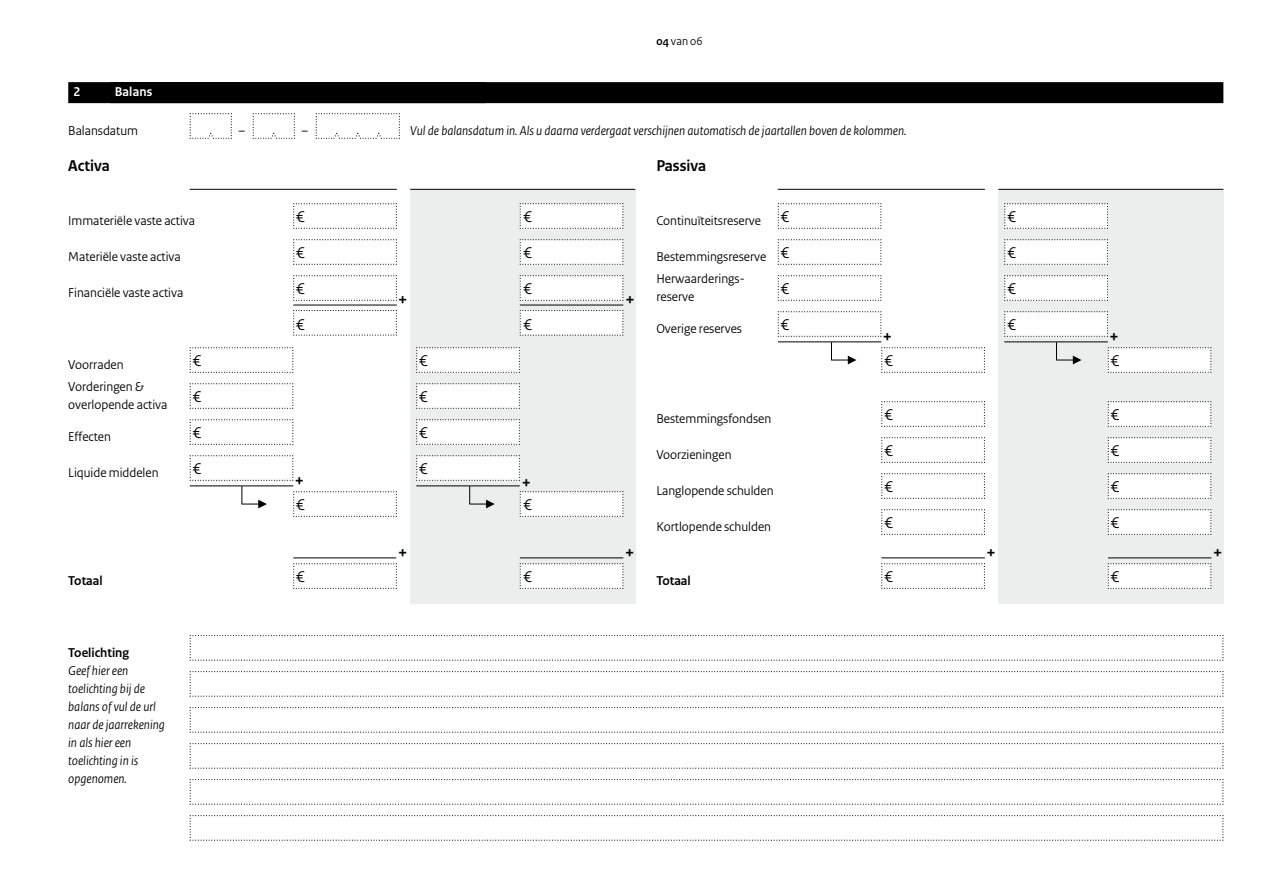
<style>
.page{position:relative;width:1263px;height:893px;background:#fff}
.page>*{position:absolute;margin:0;border:0;box-sizing:border-box;transform-origin:0 0}
.t1{font:700 18px "Rijksoverheid Sans Heading";color:#000}
.Veld{font:16.5px "Rijksoverheid Sans Heading";color:#000}
.Tussenkop{font:700 16.5px "Rijksoverheid Sans Heading";color:#000}
.Vraag_geen_inspring{font:13.5px/18px "Rijksoverheid Sans Heading";color:#000}
.Vraag_12{font:italic 13.5px/18px "Rijksoverheid Sans Heading";color:#000}
.Vraag_geen_inspring-2{font:italic 13.5px "Rijksoverheid Sans Heading";color:#000}
.Vraag_geen_inspring-3{font:700 13.5px "Rijksoverheid Sans Heading";color:#000}
.Vraag{font:700 13.5px "Rijksoverheid Sans Heading";color:#000}
.KOP_D_Nummer{font:700 13.5px "Rijksoverheid Sans Heading";letter-spacing:.01em;color:#fff}
.t2{font:12px "Rijksoverheid Sans Heading";color:#000}
.s1{font-weight:700}
</style>
<div class="page">
<div style="left:410px;top:189px;width:225px;height:414px;background:#eceded"></div>
<div style="left:998px;top:189px;width:225px;height:414px;background:#eceded"></div>
<hr style="left:998px;top:189px;width:225px;height:1px;background:#000">
<hr style="left:410px;top:189px;width:225px;height:1px;background:#000">
<hr style="left:190px;top:189px;width:207px;height:1px;background:#000">
<hr style="left:778px;top:189px;width:207px;height:1px;background:#000">
<svg style="left:293px;top:203px;width:104px;height:26px"></svg>
<svg style="left:881px;top:437px;width:104px;height:26px"></svg>
<svg style="left:1107px;top:437px;width:105px;height:26px;background:#f6f6f6"></svg>
<svg style="left:881px;top:401px;width:104px;height:26px"></svg>
<svg style="left:1107px;top:401px;width:105px;height:26px;background:#f6f6f6"></svg>
<svg style="left:293px;top:239px;width:104px;height:26px"></svg>
<svg style="left:881px;top:473px;width:104px;height:26px"></svg>
<svg style="left:1107px;top:473px;width:105px;height:26px;background:#f6f6f6"></svg>
<svg style="left:189px;top:383px;width:105px;height:26px"></svg>
<svg style="left:777px;top:239px;width:105px;height:26px"></svg>
<svg style="left:1004px;top:239px;width:104px;height:26px;background:#f6f6f6"></svg>
<svg style="left:189px;top:419px;width:105px;height:26px"></svg>
<svg style="left:777px;top:275px;width:105px;height:26px"></svg>
<svg style="left:1004px;top:275px;width:104px;height:26px;background:#f6f6f6"></svg>
<svg style="left:189px;top:347px;width:105px;height:26px"></svg>
<svg style="left:777px;top:203px;width:105px;height:26px"></svg>
<svg style="left:1004px;top:203px;width:104px;height:26px;background:#f6f6f6"></svg>
<svg style="left:293px;top:275px;width:104px;height:26px"></svg>
<svg style="left:881px;top:509px;width:104px;height:26px"></svg>
<svg style="left:1107px;top:509px;width:105px;height:26px;background:#f6f6f6"></svg>
<svg style="left:293px;top:310px;width:104px;height:26px"></svg>
<svg style="left:881px;top:563px;width:104px;height:26px"></svg>
<svg style="left:1107px;top:563px;width:105px;height:26px;background:#f6f6f6"></svg>
<svg style="left:293px;top:563px;width:104px;height:26px"></svg>
<svg style="left:519px;top:203px;width:105px;height:26px;background:#f6f6f6"></svg>
<svg style="left:519px;top:239px;width:105px;height:26px;background:#f6f6f6"></svg>
<svg style="left:416px;top:383px;width:104px;height:26px;background:#f6f6f6"></svg>
<svg style="left:416px;top:419px;width:104px;height:26px;background:#f6f6f6"></svg>
<svg style="left:416px;top:347px;width:104px;height:26px;background:#f6f6f6"></svg>
<svg style="left:519px;top:275px;width:105px;height:26px;background:#f6f6f6"></svg>
<svg style="left:519px;top:310px;width:105px;height:26px;background:#f6f6f6"></svg>
<svg style="left:519px;top:563px;width:105px;height:26px;background:#f6f6f6"></svg>
<svg style="left:189px;top:113px;width:43px;height:26px"></svg>
<svg style="left:252px;top:113px;width:43px;height:26px"></svg>
<svg style="left:315px;top:113px;width:85px;height:26px"></svg>
<svg style="left:189px;top:635px;width:1035px;height:26px"></svg>
<svg style="left:189px;top:707px;width:1035px;height:26px"></svg>
<svg style="left:189px;top:779px;width:1035px;height:26px"></svg>
<svg style="left:189px;top:671px;width:1035px;height:26px"></svg>
<svg style="left:189px;top:743px;width:1035px;height:26px"></svg>
<svg style="left:189px;top:815px;width:1035px;height:26px"></svg>
<div style="left:110px;top:82px;width:1113px;height:21px;background:#000"></div>
<div style="left:68px;top:82px;width:418px;height:21px;background:#000"></div>
<hr style="left:293px;top:305px;width:104px;height:1px;background:#000">
<hr style="left:881px;top:558px;width:104px;height:1px;background:#000">
<hr style="left:1108px;top:558px;width:103px;height:1px;background:#000">
<hr style="left:293px;top:558px;width:103px;height:1px;background:#000">
<hr style="left:520px;top:305px;width:103px;height:1px;background:#000">
<hr style="left:520px;top:558px;width:103px;height:1px;background:#000">
<svg style="left:189px;top:455px;width:208px;height:62px"></svg>
<svg style="left:777px;top:311px;width:208px;height:62px"></svg>
<svg style="left:1004px;top:311px;width:208px;height:62px"></svg>
<svg style="left:416px;top:455px;width:208px;height:62px"></svg>
<h2 class="KOP_D_Nummer" style="left:74px;top:84px;width:8px">2</h2>
<h2 class="KOP_D_Nummer" style="left:115px;top:84px;width:39px">Balans</h2>
<p class="Vraag_geen_inspring" style="left:68px;top:122px;width:71px">Balansdatum</p>
<p class="Vraag_geen_inspring" style="left:238px;top:122px;width:8px">–</p>
<p class="Vraag_geen_inspring" style="left:301px;top:122px;width:8px">–</p>
<p class="t2" style="left:656px;top:34px;width:48px"><span class="s1">04</span> van 06</p>
<p class="Vraag_geen_inspring-2" style="left:410px;top:123px;width:498px">Vul de balansdatum in. Als u daarna verdergaat verschijnen automatisch de jaartallen boven de kolommen.</p>
<h3 class="Tussenkop" style="left:68px;top:156px;width:43px">Activa</h3>
<h3 class="Tussenkop" style="left:656px;top:156px;width:51px">Passiva</h3>
<p class="Vraag_geen_inspring" style="left:68px;top:212px;width:128px">Immateriële vaste activa</p>
<p class="Veld" style="left:523px;top:207px;width:10px">€</p>
<p class="Veld" style="left:1007px;top:207px;width:10px">€</p>
<p class="Veld" style="left:296px;top:207px;width:10px">€</p>
<p class="Veld" style="left:781px;top:207px;width:10px">€</p>
<p class="Vraag_geen_inspring" style="left:656px;top:212px;width:106px">Continuïteitsreserve</p>
<p class="Vraag_geen_inspring" style="left:656px;top:248px;width:112px">Bestemmingsreserve</p>
<p class="Vraag_geen_inspring" style="left:656px;top:270px;width:87px">Herwaarderings-- reserve</p>
<p class="Vraag_geen_inspring" style="left:656px;top:320px;width:87px">Overige reserves</p>
<p class="Veld" style="left:296px;top:243px;width:10px">€</p>
<p class="Veld" style="left:781px;top:243px;width:10px">€</p>
<p class="Veld" style="left:523px;top:243px;width:10px">€</p>
<p class="Veld" style="left:1007px;top:243px;width:10px">€</p>
<p class="Vraag_geen_inspring" style="left:68px;top:248px;width:114px">Materiële vaste activa</p>
<p class="Vraag_geen_inspring" style="left:68px;top:284px;width:116px">Financiële vaste activa</p>
<p class="Veld" style="left:296px;top:279px;width:10px">€</p>
<p class="Veld" style="left:781px;top:279px;width:10px">€</p>
<p class="Veld" style="left:523px;top:279px;width:10px">€</p>
<p class="Veld" style="left:1007px;top:279px;width:10px">€</p>
<h1 class="t1" style="left:398px;top:289px;width:11px">+</h1>
<h1 class="t1" style="left:625px;top:289px;width:11px">+</h1>
<p class="Veld" style="left:296px;top:315px;width:10px">€</p>
<p class="Veld" style="left:781px;top:315px;width:10px">€</p>
<p class="Veld" style="left:523px;top:315px;width:10px">€</p>
<p class="Veld" style="left:1007px;top:315px;width:10px">€</p>
<h1 class="t1" style="left:883px;top:326px;width:11px">+</h1>
<h1 class="t1" style="left:1109px;top:326px;width:11px">+</h1>
<p class="Vraag_geen_inspring" style="left:68px;top:356px;width:57px">Voorraden</p>
<p class="Vraag_geen_inspring" style="left:68px;top:378px;width:101px">Vorderingen &amp; overlopende activa</p>
<p class="Vraag_geen_inspring" style="left:68px;top:428px;width:44px">Effecten</p>
<p class="Vraag_geen_inspring" style="left:68px;top:464px;width:92px">Liquide middelen</p>
<p class="Veld" style="left:193px;top:351px;width:10px">€</p>
<p class="Veld" style="left:193px;top:387px;width:10px">€</p>
<p class="Veld" style="left:193px;top:423px;width:10px">€</p>
<p class="Veld" style="left:193px;top:459px;width:10px">€</p>
<p class="Vraag_geen_inspring-3" style="left:68px;top:573px;width:36px">Totaal</p>
<p class="Vraag" style="left:68px;top:645px;width:62px">Toelichting</p>
<p class="Vraag_12" style="left:68px;top:662px;width:98px">Geef hier een toelichting bij de balans of vul de url naar de jaarrekening in als hier een toelichting in is opgenomen.</p>
<h1 class="t1" style="left:295px;top:470px;width:11px">+</h1>
<p class="Veld" style="left:296px;top:495px;width:10px">€</p>
<p class="Veld" style="left:296px;top:567px;width:10px">€</p>
<p class="Veld" style="left:419px;top:351px;width:10px">€</p>
<p class="Veld" style="left:419px;top:387px;width:10px">€</p>
<p class="Veld" style="left:419px;top:423px;width:10px">€</p>
<p class="Veld" style="left:419px;top:459px;width:10px">€</p>
<h1 class="t1" style="left:522px;top:472px;width:11px">+</h1>
<p class="Veld" style="left:523px;top:495px;width:10px">€</p>
<p class="Vraag_geen_inspring" style="left:656px;top:410px;width:116px">Bestemmingsfondsen</p>
<p class="Vraag_geen_inspring" style="left:656px;top:446px;width:77px">Voorzieningen</p>
<p class="Vraag_geen_inspring" style="left:656px;top:482px;width:119px">Langlopende schulden</p>
<p class="Vraag_geen_inspring" style="left:656px;top:518px;width:116px">Kortlopende schulden</p>
<p class="Veld" style="left:884px;top:351px;width:10px">€</p>
<p class="Veld" style="left:1111px;top:351px;width:10px">€</p>
<p class="Veld" style="left:884px;top:405px;width:10px">€</p>
<p class="Veld" style="left:1111px;top:405px;width:10px">€</p>
<p class="Veld" style="left:884px;top:441px;width:10px">€</p>
<p class="Veld" style="left:1111px;top:441px;width:10px">€</p>
<p class="Veld" style="left:884px;top:477px;width:10px">€</p>
<p class="Veld" style="left:1111px;top:477px;width:10px">€</p>
<p class="Veld" style="left:884px;top:513px;width:10px">€</p>
<p class="Veld" style="left:1111px;top:513px;width:10px">€</p>
<h1 class="t1" style="left:398px;top:542px;width:11px">+</h1>
<h1 class="t1" style="left:986px;top:542px;width:11px">+</h1>
<h1 class="t1" style="left:1213px;top:542px;width:11px">+</h1>
<h1 class="t1" style="left:625px;top:542px;width:11px">+</h1>
<p class="Veld" style="left:523px;top:567px;width:10px">€</p>
<p class="Vraag_geen_inspring-3" style="left:656px;top:573px;width:36px">Totaal</p>
<p class="Veld" style="left:884px;top:567px;width:10px">€</p>
<p class="Veld" style="left:1111px;top:567px;width:10px">€</p>
</div>
